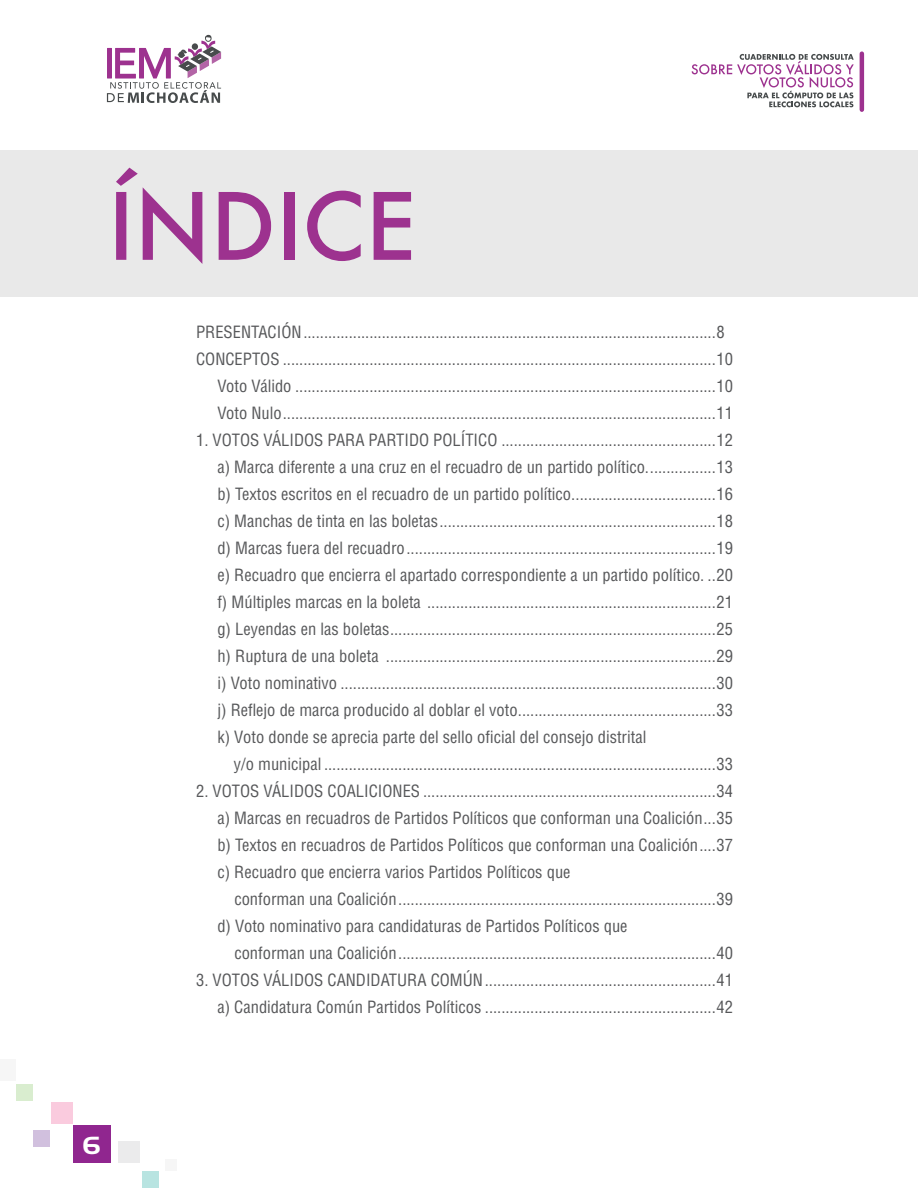
<style>
.page{position:relative;width:918px;height:1188px;background:#fff}
.page>*{position:absolute;margin:0;border:0;box-sizing:border-box;transform-origin:0 0}
.t1{font:500 90px "Futura";color:#9d328f}
.t2{font:24px "Aero Regular SWFTE";color:#fff}
.t3{font:condensed 16.5px "Helvetica LT Std";color:#57585a}
</style>
<div class="page">
<svg style="left:107px;top:35px;width:114px;height:68px"></svg>
<hr style="left:860px;top:54px;width:4px;height:56px;background:#9d328f">
<svg style="left:692px;top:54px;width:162px;height:53px"></svg>
<div style="left:73px;top:1126px;width:37px;height:37px;background:#90268f"></div>
<div style="left:51px;top:1102px;width:21px;height:22px;background:#facbde"></div>
<div style="left:33px;top:1130px;width:17px;height:17px;background:#d1c0de"></div>
<div style="left:16px;top:1084px;width:16px;height:17px;background:#d9edcf"></div>
<div style="left:142px;top:1171px;width:17px;height:17px;background:#b8e4e1"></div>
<div style="left:118px;top:1141px;width:21px;height:22px;background:#ebebec"></div>
<div style="left:165px;top:1159px;width:12px;height:12px;background:#f6f6f6"></div>
<div style="left:0;top:1060px;width:16px;height:21px;background:#f6f6f6"></div>
<div style="left:0;top:150px;width:918px;height:147px;background:#e9e9e9"></div>
<p class="t1" style="left:108px;top:165px;width:310px">ÍNDICE</p>
<p class="t3" style="left:196px;top:321px;width:530px">PRESENTACIÓN....................................................................................................8</p>
<p class="t3" style="left:196px;top:348px;width:538px">CONCEPTOS .........................................................................................................10</p>
<p class="t3" style="left:217px;top:375px;width:517px">Voto Válido ......................................................................................................10</p>
<p class="t3" style="left:217px;top:402px;width:517px">Voto Nulo.........................................................................................................11</p>
<p class="t3" style="left:196px;top:429px;width:538px">1. VOTOS VÁLIDOS PARA PARTIDO POLÍTICO ....................................................12</p>
<p class="t3" style="left:217px;top:456px;width:517px">a) Marca diferente a una cruz en el recuadro de un partido político.................13</p>
<p class="t3" style="left:217px;top:483px;width:517px">b) Textos escritos en el recuadro de un partido político...................................16</p>
<p class="t3" style="left:217px;top:510px;width:517px">c) Manchas de tinta en las boletas...................................................................18</p>
<p class="t3" style="left:217px;top:537px;width:517px">d) Marcas fuera del recuadro...........................................................................19</p>
<p class="t3" style="left:217px;top:564px;width:517px">e) Recuadro que encierra el apartado correspondiente a un partido político. ..20</p>
<p class="t3" style="left:217px;top:591px;width:517px">f) Múltiples marcas en la boleta ......................................................................21</p>
<p class="t3" style="left:217px;top:618px;width:517px">g) Leyendas en las boletas...............................................................................25</p>
<p class="t3" style="left:217px;top:645px;width:517px">h) Ruptura de una boleta ................................................................................29</p>
<p class="t3" style="left:217px;top:672px;width:517px">i) Voto nominativo ...........................................................................................30</p>
<p class="t3" style="left:217px;top:699px;width:517px">j) Reflejo de marca producido al doblar el voto................................................33</p>
<p class="t3" style="left:217px;top:726px;width:430px">k) Voto donde se aprecia parte del sello oficial del consejo distrital</p>
<p class="t3" style="left:234px;top:753px;width:501px">y/o municipal ...............................................................................................33</p>
<p class="t3" style="left:196px;top:780px;width:538px">2. VOTOS VÁLIDOS COALICIONES .......................................................................34</p>
<p class="t3" style="left:217px;top:807px;width:517px">a) Marcas en recuadros de Partidos Políticos que conforman una Coalición...35</p>
<p class="t3" style="left:217px;top:834px;width:517px">b) Textos en recuadros de Partidos Políticos que conforman una Coalición....37</p>
<p class="t3" style="left:217px;top:861px;width:355px">c) Recuadro que encierra varios Partidos Políticos que</p>
<p class="t3" style="left:234px;top:888px;width:500px">conforman una Coalición.............................................................................39</p>
<p class="t3" style="left:217px;top:915px;width:412px">d) Voto nominativo para candidaturas de Partidos Políticos que</p>
<p class="t3" style="left:234px;top:942px;width:500px">conforman una Coalición.............................................................................40</p>
<p class="t3" style="left:196px;top:969px;width:538px">3. VOTOS VÁLIDOS CANDIDATURA COMÚN........................................................41</p>
<p class="t3" style="left:217px;top:996px;width:517px">a) Candidatura Común Partidos Políticos ........................................................42</p>
<h2 class="t2" style="left:83px;top:1131px;width:19px">6</h2>
</div>
